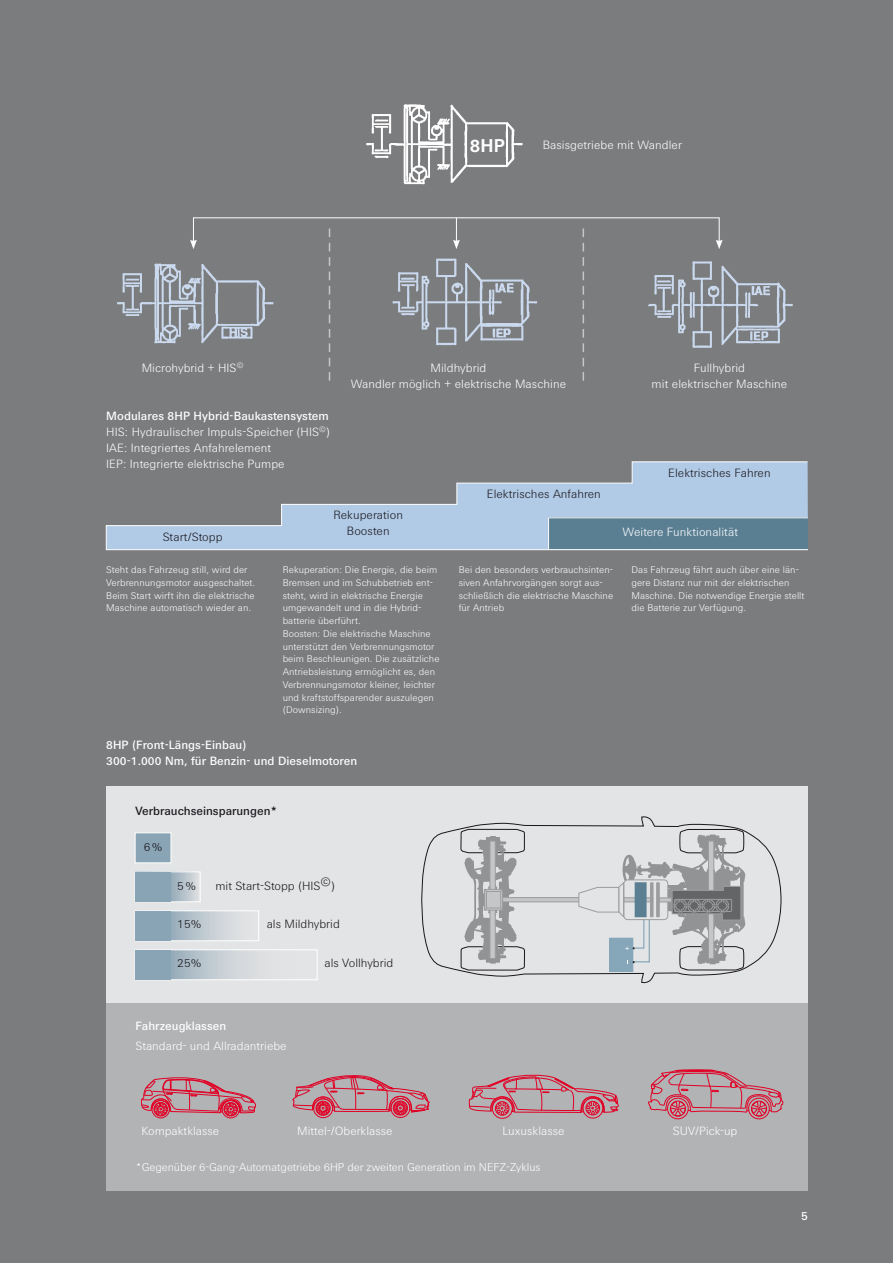
<style>
.page{position:relative;width:893px;height:1263px;background:#7b7c7e}
.page>*{position:absolute;margin:0;border:0;box-sizing:border-box;transform-origin:0 0}
.t1{font:700 18.6px "ZF Sans";color:#fff}
.t2{font:300 12px/15.9px "ZF Sans";letter-spacing:.005em;color:#fff;text-align:center}
.t3{font:300 12px/15.9px "ZF Sans";letter-spacing:.005em;color:#1a171c;text-align:center}
.t4{font:500 12px/15.9px "ZF Sans";letter-spacing:.005em;color:#fff}
.t5{font:500 12px "ZF Sans";color:#1a171c}
.t6{font:300 11.4px "ZF Sans";letter-spacing:-.005em;color:#fff}
.t7{font:300 9.75px/12.8px "ZF Sans";letter-spacing:.005em;color:#fff}
.s1{font-weight:500}
</style>
<div class="page">
<div style="left:106px;top:787px;width:702px;height:404px;background:#e3e4e5"></div>
<div style="left:106px;top:1003px;width:702px;height:188px;background:#b1b3b4"></div>
<svg style="left:135px;top:949px;width:183px;height:31px"></svg>
<svg style="left:135px;top:910px;width:124px;height:31px"></svg>
<svg style="left:135px;top:871px;width:66px;height:31px"></svg>
<div style="left:135px;top:872px;width:36px;height:29px;background:#89a4b5"></div>
<div style="left:135px;top:911px;width:36px;height:29px;background:#89a4b5"></div>
<div style="left:135px;top:950px;width:36px;height:29px;background:#89a4b5"></div>
<svg style="left:421px;top:816px;width:360px;height:161px"></svg>
<div style="left:502px;top:897px;width:77px;height:5px;background:#c5c6c8"></div>
<div style="left:501px;top:897px;width:79px;height:5px;border:1px solid #9c9d9f"></div>
<svg style="left:460px;top:829px;width:65px;height:141px"></svg>
<svg style="left:578px;top:829px;width:168px;height:155px"></svg>
<div style="left:635px;top:883px;width:11px;height:34px;background:#5a7f93"></div>
<div style="left:583px;top:1098px;width:20px;height:20px;border:1px solid #e20025;border-radius:50%"></div>
<div style="left:492px;top:1098px;width:21px;height:20px;border:1px solid #e20025;border-radius:50%"></div>
<svg style="left:469px;top:1074px;width:150px;height:41px"></svg>
<div style="left:748px;top:1098px;width:21px;height:21px;border:1px solid #e20025;border-radius:50%"></div>
<div style="left:667px;top:1098px;width:21px;height:21px;border:1px solid #e20025;border-radius:50%"></div>
<svg style="left:648px;top:1069px;width:135px;height:47px"></svg>
<div style="left:152px;top:1100px;width:18px;height:18px;border:1px solid #e20025;border-radius:50%"></div>
<div style="left:222px;top:1100px;width:18px;height:18px;border:1px solid #e20025;border-radius:50%"></div>
<svg style="left:141px;top:1077px;width:115px;height:39px"></svg>
<div style="left:391px;top:1098px;width:19px;height:19px;border:1px solid #e20025;border-radius:50%"></div>
<div style="left:313px;top:1098px;width:20px;height:20px;border:1px solid #e20025;border-radius:50%"></div>
<svg style="left:292px;top:1075px;width:137px;height:41px"></svg>
<svg style="left:135px;top:832px;width:37px;height:31px"></svg>
<img style="left:366px;top:104px;width:157px;height:81px">
<img style="left:117px;top:243px;width:676px;height:109px">
<div style="left:193px;top:217px;width:526px;height:25px;border:1px solid #fff"></div>
<svg style="left:190px;top:240px;width:7px;height:9px"></svg>
<svg style="left:716px;top:240px;width:7px;height:9px"></svg>
<svg style="left:453px;top:218px;width:7px;height:31px"></svg>
<svg style="left:329px;top:228px;width:1px;height:153px"></svg>
<svg style="left:582px;top:228px;width:2px;height:153px"></svg>
<svg style="left:106px;top:461px;width:702px;height:89px"></svg>
<svg style="left:548px;top:517px;width:260px;height:33px;background:#648799"></svg>
<h1 class="t1" style="left:470px;top:134px;width:36px">8HP</h1>
<p class="t2" style="left:543px;top:138px;width:141px">Basisgetriebe mit Wandler</p>
<p class="t2" style="left:142px;top:361px;width:103px">Microhybrid + HIS<sup>©</sup></p>
<p class="t2" style="left:351px;top:361px;width:217px">Mildhybrid<br>Wandler möglich + elektrische Maschine</p>
<p class="t2" style="left:652px;top:361px;width:137px">Fullhybrid<br>mit elektrischer Maschine</p>
<p class="t2" style="left:106px;top:409px;width:225px;text-align:left"><span class="s1">Modulares 8HP Hybrid-Baukastensystem </span>HIS: Hydraulischer Impuls-Speicher (HIS<sup>©</sup>)<br>IAE: Integriertes Anfahrelement<br>IEP: Integrierte elektrische Pumpe</p>
<p class="t3" style="left:163px;top:530px;width:61px">Start/Stopp</p>
<p class="t3" style="left:333px;top:508px;width:71px">Rekuperation<br>Boosten</p>
<p class="t3" style="left:487px;top:487px;width:116px">Elektrisches Anfahren</p>
<p class="t3" style="left:668px;top:466px;width:104px">Elektrisches Fahren</p>
<p class="t2" style="left:623px;top:525px;width:117px">Weitere Funktionalität</p>
<p class="t7" style="left:106px;top:564px;width:150px">Steht das Fahrzeug still, wird der Verbrennungsmotor ausgeschaltet.<br>Beim Start wirft ihn die elektrische Maschine automatisch wieder an.</p>
<p class="t7" style="left:283px;top:564px;width:158px">Rekuperation: Die Energie, die beim Bremsen und im Schubbetrieb ent&shy;steht, wird in elektrische Energie umgewandelt und in die Hybrid&shy;batterie überführt.<br>Boosten: Die elektrische Maschine unterstützt den Verbrennungsmotor beim Beschleunigen. Die zusätzliche Antriebsleistung ermöglicht es, den Verbrennungsmotor kleiner, leichter und kraftstoffsparender auszulegen (Downsizing).</p>
<p class="t7" style="left:459px;top:564px;width:156px">Bei den besonders verbrauchsinten&shy;siven Anfahrvorgängen sorgt aus&shy;schließlich die elektrische Maschine für Antrieb</p>
<p class="t7" style="left:631px;top:564px;width:175px">Das Fahrzeug fährt auch über eine län&shy;gere Distanz nur mit der elektrischen Maschine. Die notwendige Energie stellt die Batterie zur Verfügung.</p>
<p class="t4" style="left:106px;top:738px;width:253px">8HP (Front-Längs-Einbau)<br>300-1.000 Nm, für Benzin- und Dieselmotoren</p>
<p class="t5" style="left:135px;top:806px;width:143px">Verbrauchseinsparungen*</p>
<p class="t3" style="left:144px;top:840px;width:20px">6 %</p>
<p class="t3" style="left:177px;top:879px;width:20px">5 %</p>
<p class="t3" style="left:177px;top:917px;width:26px">15%</p>
<p class="t3" style="left:177px;top:956px;width:26px">25%</p>
<p class="t3" style="left:215px;top:879px;width:121px">mit Start-Stopp (HIS©)</p>
<p class="t3" style="left:267px;top:917px;width:75px">als Mildhybrid</p>
<p class="t3" style="left:324px;top:956px;width:70px">als Vollhybrid</p>
<p class="t4" style="left:135px;top:1019px;width:92px">Fahrzeugklassen</p>
<p class="t2" style="left:135px;top:1039px;width:153px">Standard- und Allradantriebe</p>
<p class="t2" style="left:141px;top:1124px;width:79px">Kompaktklasse</p>
<p class="t2" style="left:297px;top:1124px;width:97px">Mittel-/Oberklasse</p>
<p class="t2" style="left:502px;top:1124px;width:64px">Luxusklasse</p>
<p class="t2" style="left:673px;top:1124px;width:66px">SUV/Pick-up</p>
<p class="t6" style="left:135px;top:1163px;width:406px">*Gegenüber 6-Gang-Automatgetriebe 6HP der zweiten Generation im NEFZ-Zyklus</p>
<p class="t4" style="left:801px;top:1209px;width:8px">5</p>
</div>
